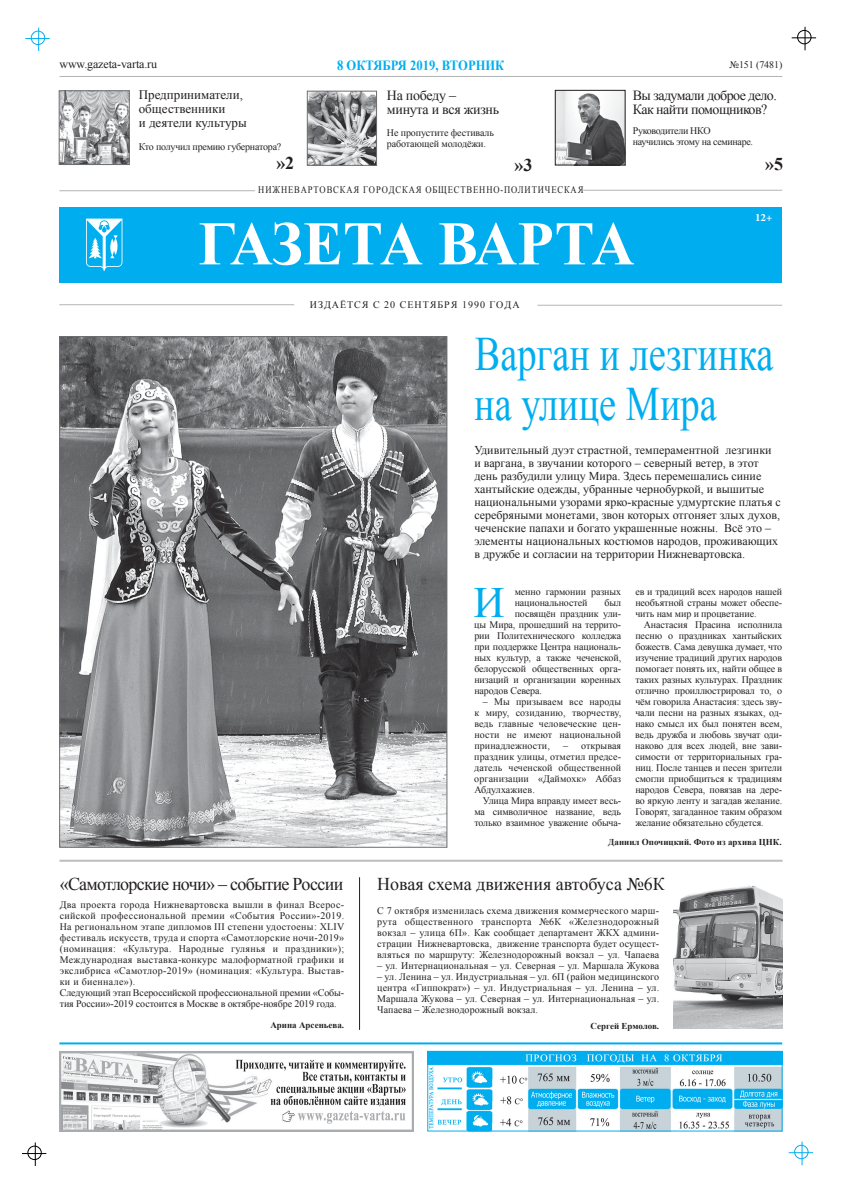
<style>
.page{position:relative;width:842px;height:1191px;background:#fff}
.page>*{position:absolute;margin:0;border:0;box-sizing:border-box;transform-origin:0 0}
.t1{font:700 62px "Times New Roman";letter-spacing:-.025em;color:#fff;scale:.96 1}
.t2{font:48px "Times New Roman";color:#00aeef;scale:.8 1}
.t3{font:43.2px "Times New Roman";color:#00aeef}
.t4{font:18px "Times New Roman";letter-spacing:-.04em;color:#231f20}
.t5{font:18px "Times New Roman";color:#231f20}
.t6{font:700 18px "Times New Roman";color:#231f20}
.t7{font:14px/14px "Times New Roman";letter-spacing:-.04em;color:#231f20}
.t8{font:14px/14px "Times New Roman";letter-spacing:-.02em;color:#231f20}
.t9{font:700 14px "Times New Roman";color:#00aeef;scale:.9 1}
.t10{font:13px/14px "Times New Roman";color:#231f20}
.t11{font:12px/13px "Times New Roman";color:#231f20}
.t12{font:700 11px "Minion Pro";color:#fff}
.t13{font:10px/11px "Times New Roman";color:#231f20;text-align:justify}
.t14{font:10px/11px "Times New Roman";letter-spacing:.03em;color:#231f20}
.t15{font:10px "Times New Roman";letter-spacing:.1em;color:#231f20;scale:.86 1}
.t16{font:10px/11px "Times New Roman";letter-spacing:-.03em;color:#231f20}
.t17{font:10px "Times New Roman";letter-spacing:-.02em;color:#231f20}
.t18{font:10px "Times New Roman";letter-spacing:.1em;color:#231f20}
.t19{font:700 9px "Times New Roman";color:#231f20}
</style>
<div class="page">
<img style="left:309px;top:93px;width:66px;height:70px">
<div style="left:307px;top:91px;width:70px;height:74px;border:1px solid #6d6e70"></div>
<img style="left:61px;top:93px;width:66px;height:70px">
<div style="left:59px;top:91px;width:70px;height:74px;border:1px solid #6d6e70"></div>
<svg style="left:25px;top:27px;width:25px;height:24px"></svg>
<svg style="left:792px;top:27px;width:24px;height:23px"></svg>
<svg style="left:22px;top:1143px;width:24px;height:23px"></svg>
<svg style="left:789px;top:1142px;width:24px;height:23px"></svg>
<hr style="left:60px;top:76px;width:722px;height:1px;background:#b2b4b6">
<hr style="left:59px;top:190px;width:196px;height:1px;background:#b2b4b6">
<hr style="left:583px;top:190px;width:199px;height:1px;background:#b2b4b6">
<hr style="left:537px;top:305px;width:245px;height:1px;background:#b2b4b6">
<hr style="left:59px;top:304px;width:235px;height:1px;background:#b2b4b6">
<hr style="left:60px;top:860px;width:723px;height:2px;background:#bbbdc0">
<hr style="left:59px;top:1042px;width:723px;height:2px;background:#00aeef">
<img style="left:59px;top:1051px;width:355px;height:80px">
<img style="left:430px;top:1053px;width:350px;height:76px">
<div style="left:428px;top:1051px;width:354px;height:80px;border:1px solid #00aeef"></div>
<img style="left:557px;top:92px;width:66px;height:71px">
<div style="left:555px;top:90px;width:70px;height:75px;border:1px solid #231f20"></div>
<div style="left:60px;top:208px;width:722px;height:75px;background:#00aeef"></div>
<img style="left:86px;top:218px;width:37px;height:54px">
<hr style="left:359px;top:877px;width:1px;height:153px;background:#231f20">
<img style="left:673px;top:885px;width:109px;height:144px">
<img style="left:62px;top:338px;width:383px;height:507px">
<p class="t11" style="left:60px;top:57px;width:99px">www.gazeta-varta.ru</p>
<h3 class="t9" style="left:337px;top:57px;width:187px">8 ОКТЯБРЯ 2019, ВТОРНИК</h3>
<p class="t13" style="left:730px;top:59px;width:54px">№151 (7481)</p>
<h3 class="t10" style="left:139px;top:87px;width:109px">Предприниматели, общественники<br>и деятели культуры</h3>
<p class="t17" style="left:139px;top:141px;width:144px">Кто получил премию губернатора?</p>
<h3 class="t6" style="left:276px;top:153px;width:19px">»2</h3>
<h3 class="t8" style="left:387px;top:88px;width:114px">На победу – минута и вся жизнь</h3>
<h3 class="t7" style="left:633px;top:88px;width:146px">Вы задумали доброе дело.<br>Как найти помощников?</h3>
<p class="t13" style="left:387px;top:127px;width:109px">Не пропустите фестиваль работающей молодёжи.</p>
<h3 class="t6" style="left:515px;top:155px;width:19px">»3</h3>
<p class="t16" style="left:633px;top:125px;width:122px">Руководители НКО научились этому на семинаре.</p>
<h3 class="t6" style="left:765px;top:154px;width:19px">»5</h3>
<p class="t15" style="left:258px;top:184px;width:380px">НИЖНЕВАРТОВСКАЯ ГОРОДСКАЯ ОБЩЕСТВЕННО-ПОЛИТИЧЕСКАЯ</p>
<h1 class="t1" style="left:198px;top:209px;width:456px">ГАЗЕТА ВАРТА</h1>
<p class="t18" style="left:310px;top:299px;width:211px">ИЗДАЁТСЯ С 20 СЕНТЯБРЯ 1990 ГОДА</p>
<p class="t12" style="left:755px;top:213px;width:19px">12+</p>
<h2 class="t2" style="left:475px;top:327px;width:375px">Варган и лезгинка</h2>
<h2 class="t2" style="left:474px;top:377px;width:305px">на улице Мира</h2>
<h3 class="t4" style="left:60px;top:874px;width:285px">«Самотлорские ночи» – событие России</h3>
<p class="t14" style="left:60px;top:899px;width:286px">Два проекта города Нижневартовска вышли в финал Всерос&shy;сийской профессиональной премии «События России»-2019.<br>На региональном этапе дипломов III степени удостоены: XLIV фестиваль искусств, труда и спорта «Самотлорские ночи-2019» (номинация: «Культура. Народные гулянья и праздники»); Международная выставка-конкурс малоформатной графики и экслибриса «Самотлор-2019» (номинация: «Культура. Выстав&shy;ки и биеннале»).<br>Следующий этап Всероссийской профессиональной премии «Собы&shy;тия России»-2019 состоится в Москве в октябре-ноябре 2019 года.</p>
<p class="t19" style="left:270px;top:1020px;width:75px">Арина Арсеньева.</p>
<p class="t11" style="left:474px;top:444px;width:308px">Удивительный дуэт страстной, темпераментной лезгинки и варгана, в звучании которого – северный ветер, в этот день разбудили улицу Мира. Здесь перемешались синие хантыйские одежды, убранные чернобуркой, и вышитые национальными узорами ярко-красные удмуртские платья с серебряными монетами, звон которых отгоняет злых духов, чеченские папахи и богато украшенные ножны. Всё это – элементы национальных костюмов народов, проживающих в дружбе и согласии на территории Нижневартовска.</p>
<h3 class="t3" style="left:474px;top:579px;width:33px">И</h3>
<p class="t13" style="left:515px;top:586px;width:108px">менно гармонии разных национальностей</p>
<p class="t13" style="left:635px;top:586px;width:148px">ев и традиций всех народов нашей необъятной страны может обеспе&shy;чить нам мир и процветание.</p>
<p class="t13" style="left:635px;top:619px;width:148px;text-indent:9px">Анастасия Прасина исполнила песню о праздниках хантыйских божеств. Сама девушка думает, что изучение традиций других народов помогает понять их, найти общее в таких разных культурах. Праздник отлично проиллюстрировал то, о чём говорила Анастасия: здесь зву&shy;чали песни на разных языках, од&shy;нако смысл их был понятен всем, ведь дружба и любовь звучат оди&shy;наково для всех людей, вне зави&shy;симости от территориальных гра&shy;ниц. После танцев и песен зрители смогли приобщиться к традициям народов Севера, повязав на дере&shy;во яркую ленту и загадав желание.<br>Говорят, загаданное таким образом желание обязательно сбудется.</p>
<p class="t19" style="left:608px;top:837px;width:175px">Даниил Опочицкий. Фото из архива ЦНК.</p>
<p class="t13" style="left:605px;top:597px;width:18px">был</p>
<p class="t13" style="left:515px;top:608px;width:108px">посвящён праздник ули-</p>
<p class="t13" style="left:474px;top:619px;width:148px">цы Мира, прошедший на террито-</p>
<p class="t13" style="left:474px;top:630px;width:148px">рии Политехнического колледжа</p>
<p class="t13" style="left:474px;top:641px;width:148px">при поддержке Центра националь-</p>
<p class="t13" style="left:474px;top:652px;width:148px">ных культур, а также чеченской,</p>
<p class="t13" style="left:474px;top:663px;width:148px">белорусской общественных орга-</p>
<p class="t13" style="left:474px;top:674px;width:148px">низаций и организации коренных</p>
<p class="t13" style="left:474px;top:685px;width:69px">народов Севера.</p>
<p class="t13" style="left:474px;top:696px;width:148px;text-indent:8px">– Мы призываем все народы к миру, созиданию, творчеству, ведь главные человеческие цен&shy;ности не имеют национальной принадлежности,</p>
<p class="t13" style="left:474px;top:740px;width:148px;text-indent:89px">– открывая праздник улицы, отметил предсе&shy;датель чеченской общественной организации «Даймохк» Аббаз Абдулхажиев.</p>
<p class="t13" style="left:474px;top:795px;width:148px;text-indent:8px">Улица Мира вправду имеет весь&shy;ма символичное название, ведь только взаимное уважение обыча-</p>
<h3 class="t5" style="left:377px;top:874px;width:289px">Новая схема движения автобуса №6К</h3>
<p class="t13" style="left:377px;top:905px;width:283px">С 7 октября изменилась схема движения коммерческого марш&shy;рута общественного транспорта №6К «Железнодорожный вокзал – улица 6П». Как сообщает департамент ЖКХ админи&shy;страции Нижневартовска, движение транспорта будет осущест&shy;вляться по маршруту: Железнодорожный вокзал – ул. Чапаева</p>
<p class="t13" style="left:377px;top:960px;width:283px">– ул. Интернациональная – ул. Северная – ул. Маршала Жукова</p>
<p class="t13" style="left:377px;top:971px;width:283px">– ул. Ленина – ул. Индустриальная – ул. 6П (район медицинского центра «Гиппократ») – ул. Индустриальная – ул. Ленина – ул.<br>Маршала Жукова – ул. Северная – ул. Интернациональная – ул.<br>Чапаева – Железнодорожный вокзал.</p>
<p class="t19" style="left:590px;top:1021px;width:70px">Сергей Ермолов.</p>
</div>
